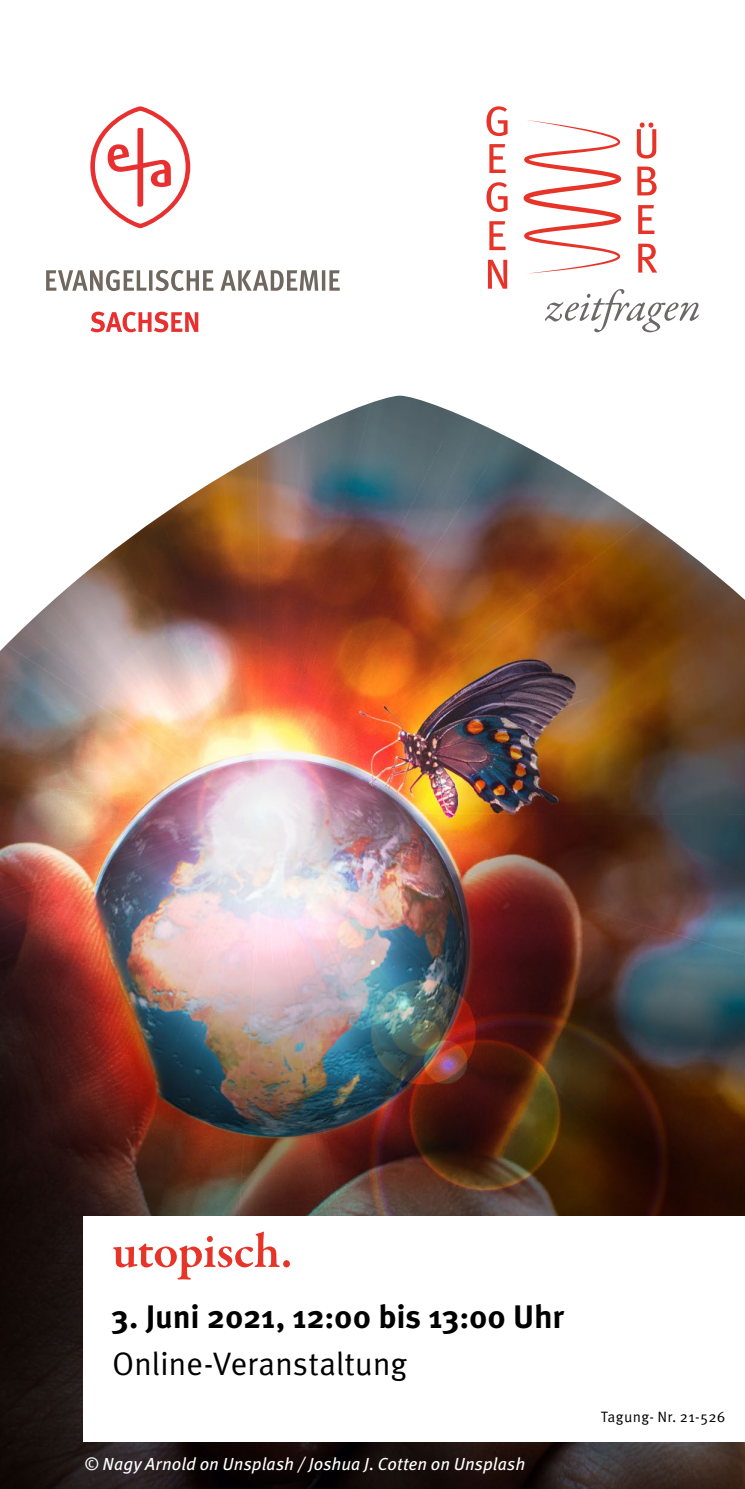
<style>
.page{position:relative;width:745px;height:1489px;background:#fff}
.page>*{position:absolute;margin:0;border:0;box-sizing:border-box;transform-origin:0 0}
.t1{font:600 50px "Garamond Premr Pro";letter-spacing:-.01em;color:#e73429}
.t2{font:700 32.5px "Meta OT";letter-spacing:-.01em;color:#000}
.t3{font:32.5px "Meta OT";letter-spacing:-.01em;color:#000}
.t4{font:italic 17.5px "Meta OT";letter-spacing:.005em;color:#fff}
.t5{font:15px "Meta OT";letter-spacing:.02em;color:#000}
</style>
<div class="page">
<img style="left:0;top:395px;width:744px;height:1093px">
<svg style="left:46px;top:270px;width:293px;height:21px"></svg>
<svg style="left:90px;top:106px;width:100px;height:122px"></svg>
<svg style="left:91px;top:311px;width:107px;height:21px"></svg>
<div style="left:84px;top:1216px;width:660px;height:226px;background:#fff"></div>
<svg style="left:545px;top:289px;width:153px;height:43px"></svg>
<svg style="left:636px;top:122px;width:20px;height:36px"></svg>
<svg style="left:637px;top:166px;width:19px;height:29px"></svg>
<svg style="left:638px;top:205px;width:16px;height:29px"></svg>
<svg style="left:638px;top:244px;width:18px;height:28px"></svg>
<svg style="left:486px;top:106px;width:21px;height:30px"></svg>
<svg style="left:489px;top:144px;width:16px;height:29px"></svg>
<svg style="left:486px;top:182px;width:21px;height:30px"></svg>
<svg style="left:489px;top:221px;width:16px;height:29px"></svg>
<svg style="left:487px;top:260px;width:20px;height:29px"></svg>
<svg style="left:523px;top:120px;width:98px;height:154px"></svg>
<h1 class="t1" style="left:112px;top:1220px;width:182px">utopisch.</h1>
<h2 class="t2" style="left:111px;top:1296px;width:454px">3. Juni 2021, 12:00 bis 13:00 Uhr</h2>
<h2 class="t3" style="left:112px;top:1344px;width:296px">Online-Veranstaltung</h2>
<p class="t4" style="left:84px;top:1452px;width:443px">© Nagy Arnold on Unsplash / Joshua J. Cotten on Unsplash</p>
<p class="t5" style="left:600px;top:1407px;width:126px">Tagung- Nr. 21-526</p>
</div>
